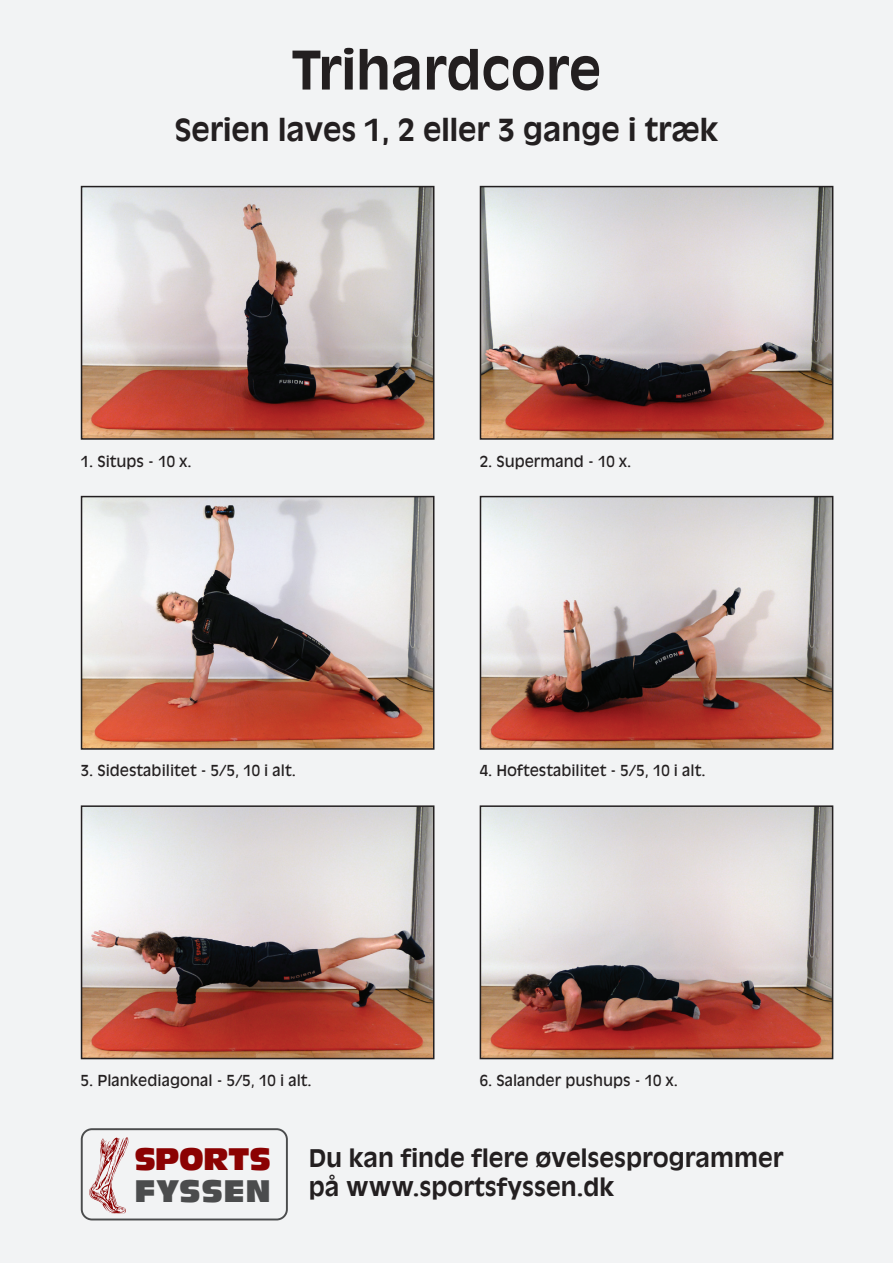
<style>
.page{position:relative;width:893px;height:1263px;background:#f2f3f4}
.page>*{position:absolute;margin:0;border:0;box-sizing:border-box;transform-origin:0 0}
.t1{font:700 52.5px "Antique Olive";color:#231f20}
.t2{font:30.45px "Antique Olive Compact";letter-spacing:-.04em;color:#8b0202}
.t3{font:30.45px "Antique Olive Compact";letter-spacing:.02em;color:#4b4c4d}
.t4{font:700 30px "Antique Olive";color:#231f20}
.t5{font:700 24px/28.8px "Antique Olive";color:#231f20}
.t6{font:15px "Antique Olive";color:#231f20}
</style>
<div class="page">
<svg style="left:89px;top:1137px;width:40px;height:77px"></svg>
<div style="left:81px;top:1128px;width:207px;height:92px;border:2px solid #4b4c4d;border-radius:10px"></div>
<img style="left:84px;top:189px;width:347px;height:248px">
<div style="left:81px;top:186px;width:353px;height:254px;border:2px solid #231f20"></div>
<img style="left:84px;top:499px;width:347px;height:248px">
<div style="left:81px;top:496px;width:353px;height:254px;border:2px solid #231f20"></div>
<img style="left:84px;top:808px;width:347px;height:248px">
<div style="left:81px;top:805px;width:353px;height:254px;border:2px solid #231f20"></div>
<img style="left:483px;top:808px;width:347px;height:248px">
<div style="left:480px;top:805px;width:353px;height:254px;border:2px solid #231f20"></div>
<img style="left:483px;top:189px;width:347px;height:248px">
<div style="left:480px;top:186px;width:353px;height:254px;border:2px solid #231f20"></div>
<img style="left:483px;top:499px;width:347px;height:248px">
<div style="left:480px;top:496px;width:353px;height:254px;border:2px solid #231f20"></div>
<h1 class="t1" style="left:292px;top:38px;width:311px">Trihardcore</h1>
<h3 class="t4" style="left:175px;top:111px;width:545px">Serien laves 1, 2 eller 3 gange i træk</h3>
<p class="t6" style="left:81px;top:452px;width:112px">1. Situps - 10 x.</p>
<p class="t6" style="left:480px;top:452px;width:153px">2. Supermand - 10 x.</p>
<p class="t6" style="left:81px;top:761px;width:217px">3. Sidestabilitet - 5/5, 10 i alt.</p>
<p class="t6" style="left:480px;top:761px;width:227px">4. Hoftestabilitet - 5/5, 10 i alt.</p>
<p class="t6" style="left:81px;top:1071px;width:232px">5. Plankediagonal - 5/5, 10 i alt.</p>
<p class="t6" style="left:480px;top:1071px;width:200px">6. Salander pushups - 10 x.</p>
<h2 class="t2" style="left:134px;top:1140px;width:138px">SPORTS</h2>
<h2 class="t3" style="left:134px;top:1172px;width:138px">FYSSEN</h2>
<h3 class="t5" style="left:309px;top:1143px;width:476px">Du kan finde flere øvelsesprogrammer på www.sportsfyssen.dk</h3>
</div>
